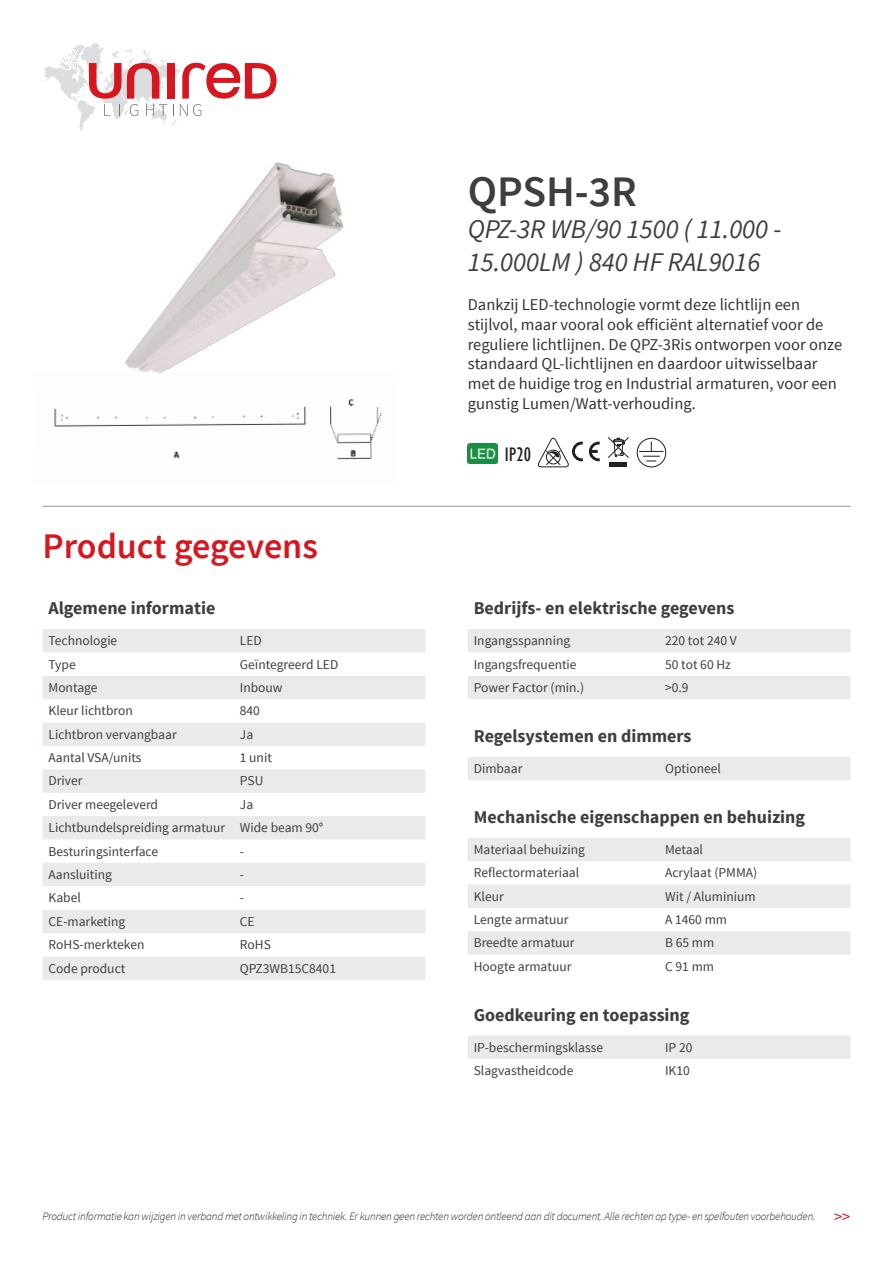
<style>
.page{position:relative;width:893px;height:1263px;background:#fff}
.page>*{position:absolute;margin:0;border:0;box-sizing:border-box;transform-origin:0 0}
.t1{font:600 43.5px "Source Sans Pro";color:#3e3e3f}
.t2{font:600 36px "Source Sans Pro";color:#d7171f}
.t3{font:italic 27px/32.4px "Source Sans Pro";color:#3e3e3f}
.t4{font:condensed 20.1px "Gill Sans";color:#231f20}
.t5{font:700 18px "Source Sans Pro";color:#3e3e3f}
.t6{font:16.5px/19.8px "Source Sans Pro";color:#333233}
.t7{font:16.5px "Source Sans Pro";color:#d7171f}
.t8{font:13.5px/23.4px "Source Sans Pro";color:#3e3e3f}
.t9{font:italic 300 11.25px "Source Sans Pro";letter-spacing:-.02em;color:#231f20}
</style>
<div class="page">
<svg style="left:44px;top:43px;width:233px;height:88px"></svg>
<hr style="left:43px;top:506px;width:807px;height:1px;background:#939598">
<svg style="left:43px;top:629px;width:382px;height:351px;fill:#e9eaeb"></svg>
<div style="left:43px;top:769px;width:382px;height:24px;background:#e9eaeb"></div>
<svg style="left:43px;top:886px;width:382px;height:70px"></svg>
<svg style="left:468px;top:629px;width:382px;height:70px"></svg>
<img style="left:54px;top:398px;width:329px;height:62px">
<img style="left:125px;top:162px;width:219px;height:212px">
<svg style="left:468px;top:757px;width:382px;height:302px"></svg>
<img style="left:468px;top:444px;width:29px;height:19px">
<svg style="left:537px;top:437px;width:46px;height:31px"></svg>
<svg style="left:589px;top:442px;width:11px;height:19px"></svg>
<div style="left:637px;top:438px;width:29px;height:29px;border:1px solid #231f20;border-radius:50%"></div>
<svg style="left:640px;top:442px;width:23px;height:20px"></svg>
<hr style="left:610px;top:462px;width:17px;height:4px;background:#231f20">
<svg style="left:608px;top:437px;width:21px;height:21px"></svg>
<h1 class="t1" style="left:468px;top:175px;width:171px">QPSH-3R</h1>
<h3 class="t3" style="left:468px;top:215px;width:315px">QPZ-3R WB/90 1500 ( 11.000 -<br>15.000LM ) 840 HF RAL9016</h3>
<p class="t6" style="left:468px;top:296px;width:376px">Dankzij LED-technologie vormt deze lichtlijn een stijlvol, maar vooral ook efficiënt alternatief voor de reguliere lichtlijnen. De QPZ-3Ris ontworpen voor onze standaard QL-lichtlijnen en daardoor uitwisselbaar met de huidige trog en Industrial armaturen, voor een gunstig Lumen/Watt-verhouding.</p>
<h2 class="t2" style="left:43px;top:533px;width:277px">Product gegevens</h2>
<h3 class="t5" style="left:49px;top:601px;width:168px">Algemene informatie</h3>
<p class="t8" style="left:49px;top:630px;width:70px">Technologie</p>
<p class="t8" style="left:240px;top:630px;width:23px">LED</p>
<p class="t8" style="left:49px;top:653px;width:29px">Type</p>
<p class="t8" style="left:240px;top:653px;width:100px">GeÏntegreerd LED</p>
<p class="t8" style="left:49px;top:677px;width:51px">Montage</p>
<p class="t8" style="left:240px;top:677px;width:44px">Inbouw</p>
<p class="t8" style="left:49px;top:700px;width:86px">Kleur lichtbron</p>
<p class="t8" style="left:240px;top:700px;width:22px">840</p>
<p class="t8" style="left:49px;top:723px;width:130px">Lichtbron vervangbaar</p>
<p class="t8" style="left:240px;top:723px;width:15px">Ja</p>
<p class="t8" style="left:49px;top:747px;width:95px">Aantal VSA/units</p>
<p class="t8" style="left:240px;top:747px;width:34px">1 unit</p>
<p class="t8" style="left:49px;top:770px;width:35px">Driver</p>
<p class="t8" style="left:240px;top:770px;width:25px">PSU</p>
<p class="t8" style="left:49px;top:794px;width:111px">Driver meegeleverd</p>
<p class="t8" style="left:49px;top:794px;width:276px;text-indent:191px">Ja<br>Lichtbundelspreiding armatuur Wide beam 90°<br>Besturingsinterface</p>
<p class="t8" style="left:240px;top:840px;width:6px">-</p>
<p class="t8" style="left:49px;top:864px;width:65px">Aansluiting</p>
<p class="t8" style="left:240px;top:864px;width:6px">-</p>
<p class="t8" style="left:49px;top:887px;width:34px">Kabel</p>
<p class="t8" style="left:240px;top:887px;width:6px">-</p>
<p class="t8" style="left:49px;top:911px;width:78px">CE-marketing</p>
<p class="t8" style="left:240px;top:911px;width:16px">CE</p>
<p class="t8" style="left:49px;top:934px;width:97px">RoHS-merkteken</p>
<p class="t8" style="left:240px;top:934px;width:33px">RoHS</p>
<p class="t8" style="left:49px;top:957px;width:78px">Code product</p>
<p class="t8" style="left:240px;top:957px;width:98px">QPZ3WB15C8401</p>
<h3 class="t4" style="left:505px;top:443px;width:28px">IP20</h3>
<h3 class="t5" style="left:474px;top:601px;width:262px">Bedrijfs- en elektrische gegevens</h3>
<p class="t8" style="left:474px;top:630px;width:98px">Ingangsspanning</p>
<p class="t8" style="left:665px;top:630px;width:73px">220 tot 240 V</p>
<p class="t8" style="left:474px;top:652px;width:104px">Ingangsfrequentie</p>
<p class="t8" style="left:665px;top:653px;width:67px">50 tot 60 Hz</p>
<p class="t8" style="left:474px;top:677px;width:112px">Power Factor (min.)</p>
<p class="t8" style="left:665px;top:677px;width:25px">&gt;0.9</p>
<h3 class="t5" style="left:474px;top:729px;width:219px">Regelsystemen en dimmers</h3>
<p class="t8" style="left:474px;top:758px;width:50px">Dimbaar</p>
<p class="t8" style="left:665px;top:758px;width:57px">Optioneel</p>
<h3 class="t5" style="left:474px;top:810px;width:333px">Mechanische eigenschappen en behuizing</h3>
<p class="t8" style="left:474px;top:839px;width:113px">Materiaal behuizing</p>
<p class="t8" style="left:665px;top:839px;width:39px">Metaal</p>
<p class="t8" style="left:474px;top:861px;width:107px">Reflectormateriaal</p>
<p class="t8" style="left:665px;top:862px;width:94px">Acrylaat (PMMA)</p>
<p class="t8" style="left:474px;top:885px;width:31px">Kleur</p>
<p class="t8" style="left:665px;top:885px;width:92px">Wit / Aluminium</p>
<p class="t8" style="left:474px;top:909px;width:96px">Lengte armatuur</p>
<p class="t8" style="left:665px;top:909px;width:64px">A 1460 mm</p>
<p class="t8" style="left:474px;top:932px;width:102px">Breedte armatuur</p>
<p class="t8" style="left:665px;top:932px;width:51px">B 65 mm</p>
<p class="t8" style="left:474px;top:956px;width:99px">Hoogte armatuur</p>
<p class="t8" style="left:665px;top:956px;width:50px">C 91 mm</p>
<h3 class="t5" style="left:474px;top:1008px;width:217px">Goedkeuring en toepassing</h3>
<p class="t8" style="left:474px;top:1036px;width:131px">IP-beschermingsklasse</p>
<p class="t8" style="left:665px;top:1036px;width:29px">IP 20</p>
<p class="t8" style="left:474px;top:1060px;width:101px">Slagvastheidcode</p>
<p class="t8" style="left:665px;top:1060px;width:26px">IK10</p>
<p class="t9" style="left:43px;top:1211px;width:774px">Product informatie kan wijzigen in verband met ontwikkeling in techniek. Er kunnen geen rechten worden ontleend aan dit document. Alle rechten op type- en spelfouten voorbehouden.</p>
<p class="t7" style="left:834px;top:1210px;width:18px">&gt;&gt;</p>
</div>
